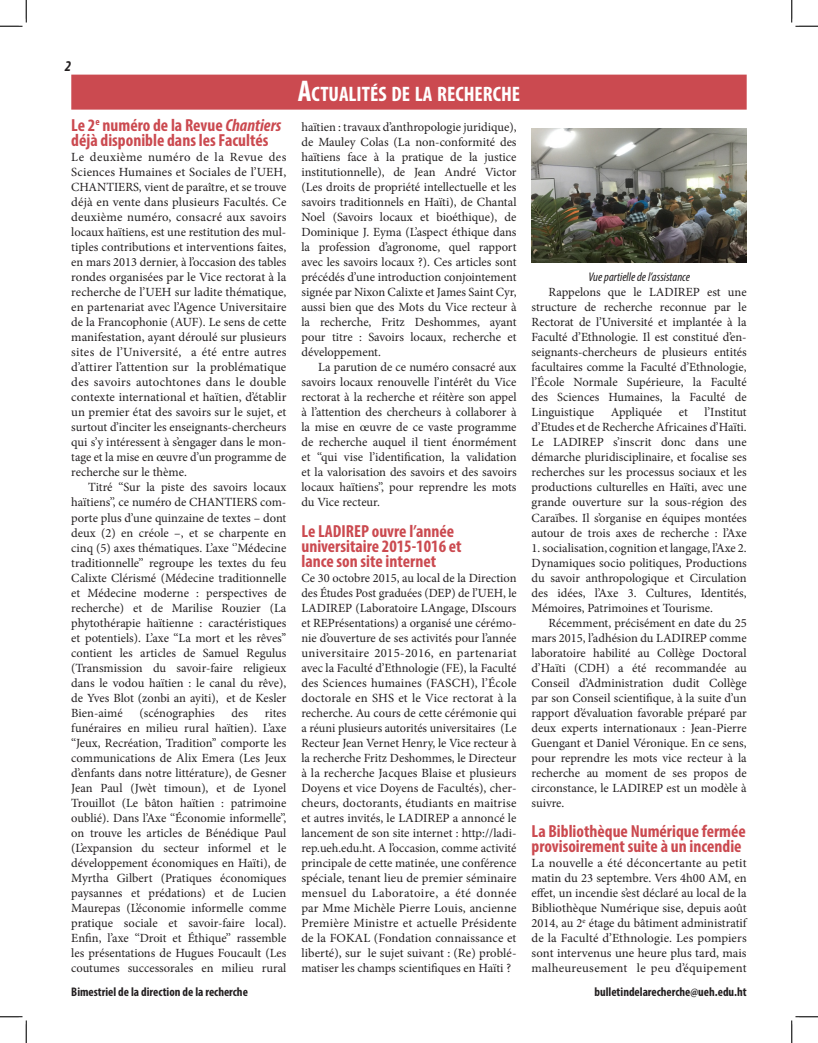
<style>
.page{position:relative;width:818px;height:1043px;background:#fff}
.page>*{position:absolute;margin:0;border:0;box-sizing:border-box;transform-origin:0 0}
.Rubrique{font:700 condensed 21px "Myriad Pro";color:#fff}
.Sous-titre{font:700 condensed 17.5px/15px "Myriad Pro";color:#cb4a50}
.t1{font:italic 700 condensed 15px "Myriad Pro";color:#231f20}
.premier_paragraphe{font:12.5px/15px "Minion Pro";letter-spacing:-.005em;color:#231f20;text-align:justify}
.t2{font:700 condensed 12.5px "Myriad Pro";color:#231f20}
.premier_paragraphe-2{font:italic condensed 12.5px "Myriad Pro";color:#231f20}
.s1{font-style:italic}
.s2{font-size:30px}
</style>
<div class="page">
<div style="left:71px;top:75px;width:675px;height:35px;background:#cb4a50"></div>
<img style="left:531px;top:129px;width:215px;height:133px">
<svg style="left:0;top:0;width:27px;height:27px"></svg>
<svg style="left:0;top:1016px;width:27px;height:26px"></svg>
<svg style="left:791px;top:0;width:27px;height:27px"></svg>
<svg style="left:791px;top:1016px;width:27px;height:26px"></svg>
<p class="t1" style="left:65px;top:57px;width:8px">2</p>
<p class="Sous-titre" style="left:71px;top:118px;width:211px">Le 2<sup>e</sup> numéro de la Revue <span class="s1">Chantiers </span>déjà disponible dans les Facultés</p>
<p class="premier_paragraphe" style="left:71px;top:150px;width:217px">Le deuxième numéro de la Revue des Sciences Humaines et Sociales de l’UEH, CHANTIERS, vient de paraître, et se trouve déjà en vente dans plusieurs Facultés. Ce deuxième numéro, consacré aux savoirs locaux haïtiens, est une restitution des mul&shy;tiples contributions et interventions faites, en mars 2013 dernier, à l’occasion des tables rondes organisées par le Vice rectorat à la recherche de l’UEH sur ladite thématique, en partenariat avec l’Agence Universitaire de la Francophonie (AUF). Le sens de cette manifestation, ayant déroulé sur plusieurs sites de l’Université, a été entre autres d’attirer l’attention sur la problématique des savoirs autochtones dans le double contexte international et haïtien, d’établir un premier état des savoirs sur le sujet, et surtout d’inciter les enseignants-chercheurs qui s’y intéressent à s’engager dans le mon&shy;tage et la mise en œuvre d’un programme de recherche sur le thème.</p>
<p class="premier_paragraphe" style="left:71px;top:480px;width:217px;text-indent:17px">Titré ‘‘Sur la piste des savoirs locaux haïtiens’’, ce numéro de CHANTIERS com&shy;porte plus d’une quinzaine de textes – dont deux (2) en créole –, et se charpente en cinq (5) axes thématiques. L’axe ‘’Médecine traditionnelle’’ regroupe les textes du feu Calixte Clérismé (Médecine traditionnelle et Médecine moderne : perspectives de recherche) et de Marilise Rouzier (La phytothérapie haïtienne : caractéristiques et potentiels). L’axe ‘‘La mort et les rêves’’ contient les articles de Samuel Regulus (Transmission du savoir-faire religieux dans le vodou haïtien : le canal du rêve), de Yves Blot (zonbi an ayiti), et de Kesler Bien-aimé</p>
<p class="premier_paragraphe" style="left:140px;top:705px;width:76px">(scénographies</p>
<p class="premier_paragraphe" style="left:231px;top:705px;width:18px">des</p>
<p class="premier_paragraphe" style="left:71px;top:705px;width:217px;text-indent:193px">rites funéraires en milieu rural haïtien). L’axe ‘‘Jeux, Recréation, Tradition’’ comporte les communications de Alix Emera (Les Jeux d’enfants dans notre littérature), de Gesner Jean Paul (Jwèt timoun), et de Lyonel Trouillot (Le bâton haïtien : patrimoine oublié). Dans l’Axe ‘‘Économie informelle’’, on trouve les articles de Bénédique Paul (L’expansion du secteur informel et le développement économiques en Haïti), de Myrtha Gilbert (Pratiques économiques paysannes et prédations) et de Lucien Maurepas (L’économie informelle comme pratique sociale et savoir-faire local).<br>Enfin, l’axe ‘‘Droit et Éthique’’ rassemble les présentations de Hugues Foucault (Les coutumes successorales en milieu rural</p>
<p class="Rubrique" style="left:298px;top:81px;width:224px"><span class="s2">A</span>CTUALITÉS DE LA RECHERCHE</p>
<p class="premier_paragraphe" style="left:301px;top:120px;width:217px">haïtien : travaux d’anthropologie juridique), de Mauley Colas (La non-conformité des haïtiens face à la pratique de la justice institutionnelle), de Jean André Victor (Les droits de propriété intellectuelle et les savoirs traditionnels en Haïti), de Chantal Noel (Savoirs locaux et bioéthique), de Dominique J. Eyma (L’aspect éthique dans la profession d’agronome, quel rapport avec les savoirs locaux ?). Ces articles sont précédés d’une introduction conjointement signée par Nixon Calixte et James Saint Cyr, aussi bien que des Mots du Vice recteur à la recherche, Fritz Deshommes, ayant pour titre : Savoirs locaux, recherche et développement.</p>
<p class="premier_paragraphe" style="left:301px;top:360px;width:217px;text-indent:17px">La parution de ce numéro consacré aux savoirs locaux renouvelle l’intérêt du Vice rectorat à la recherche et réitère son appel à l’attention des chercheurs à collaborer à la mise en œuvre de ce vaste programme de recherche auquel il tient énormément et ‘‘qui vise l’identification, la validation et la valorisation des savoirs et des savoirs locaux haïtiens’’, pour reprendre les mots du Vice recteur.</p>
<p class="Sous-titre" style="left:301px;top:523px;width:162px">Le LADIREP ouvre l’année universitaire 2015-1016 et lance son site internet</p>
<p class="premier_paragraphe" style="left:301px;top:570px;width:217px">Ce 30 octobre 2015, au local de la Direction des Études Post graduées (DEP) de l’UEH, le LADIREP (Laboratoire LAngage, DIscours et REPrésentations) a organisé une cérémo&shy;nie d’ouverture de ses activités pour l’année universitaire 2015-2016, en partenariat avec la Faculté d’Ethnologie (FE), la Faculté des Sciences humaines (FASCH), l’École doctorale en SHS et le Vice rectorat à la recherche. Au cours de cette cérémonie qui a réuni plusieurs autorités universitaires (Le Recteur Jean Vernet Henry, le Vice recteur à la recherche Fritz Deshommes, le Directeur à la recherche Jacques Blaise et plusieurs Doyens et vice Doyens de Facultés), cher&shy;cheurs, doctorants, étudiants en maitrise et autres invités, le LADIREP a annoncé le lancement de son site internet : http://ladi&shy;rep.ueh.edu.ht. A l’occasion, comme activité principale de cette matinée, une conférence spéciale, tenant lieu de premier séminaire mensuel du Laboratoire, a été donnée par Mme Michèle Pierre Louis, ancienne Première Ministre et actuelle Présidente de la FOKAL (Fondation connaissance et liberté), sur le sujet suivant : (Re) problé&shy;matiser les champs scientifiques en Haïti ?</p>
<p class="premier_paragraphe-2" style="left:588px;top:270px;width:103px">Vue partielle de l’assistance</p>
<p class="premier_paragraphe" style="left:531px;top:285px;width:217px;text-indent:17px">Rappelons que le LADIREP est une structure de recherche reconnue par le Rectorat de l’Université et implantée à la Faculté d’Ethnologie. Il est constitué d’en&shy;seignants-chercheurs de plusieurs entités facultaires comme la Faculté d’Ethnologie, l’École Normale Supérieure, la Faculté des Sciences Humaines, la Faculté de Linguistique</p>
<p class="premier_paragraphe" style="left:531px;top:405px;width:217px;text-indent:173px">l’Institut d’Etudes et de Recherche Africaines d’Haïti.<br>Le LADIREP s’inscrit donc dans une démarche pluridisciplinaire, et focalise ses recherches sur les processus sociaux et les productions culturelles en Haïti, avec une grande ouverture sur la sous-région des Caraïbes. Il s’organise en équipes montées autour de trois axes de recherche : l’Axe</p>
<p class="premier_paragraphe" style="left:531px;top:540px;width:217px">1. socialisation, cognition et langage, l’Axe 2.<br>Dynamiques socio politiques, Productions du savoir anthropologique et Circulation des idées, l’Axe 3. Cultures, Identités, Mémoires, Patrimoines et Tourisme.</p>
<p class="premier_paragraphe" style="left:531px;top:615px;width:217px;text-indent:17px">Récemment, précisément en date du 25 mars 2015, l’adhésion du LADIREP comme laboratoire habilité au Collège Doctoral d’Haïti (CDH) a été recommandée au Conseil d’Administration dudit Collège par son Conseil scientifique, à la suite d’un rapport d’évaluation favorable préparé par deux experts internationaux : Jean-Pierre Guengant et Daniel Véronique. En ce sens, pour reprendre les mots vice recteur à la recherche au moment de ses propos de circonstance, le LADIREP est un modèle à suivre.</p>
<p class="Sous-titre" style="left:531px;top:823px;width:216px">La Bibliothèque Numérique fermée provisoirement suite à un incendie</p>
<p class="premier_paragraphe" style="left:531px;top:855px;width:217px">La nouvelle a été déconcertante au petit matin du 23 septembre. Vers 4h00 AM, en effet, un incendie s’est déclaré au local de la Bibliothèque Numérique sise, depuis août 2014, au 2<sup>e</sup> étage du bâtiment administratif de la Faculté d’Ethnologie. Les pompiers sont intervenus une heure plus tard, mais malheureusement le peu d’équipement</p>
<p class="premier_paragraphe" style="left:611px;top:405px;width:53px">Appliquée</p>
<p class="premier_paragraphe" style="left:678px;top:405px;width:11px">et</p>
<p class="t2" style="left:71px;top:984px;width:178px">Bimestriel de la direction de la recherche</p>
<p class="t2" style="left:594px;top:984px;width:154px">bulletindelarecherche@ueh.edu.ht</p>
</div>
